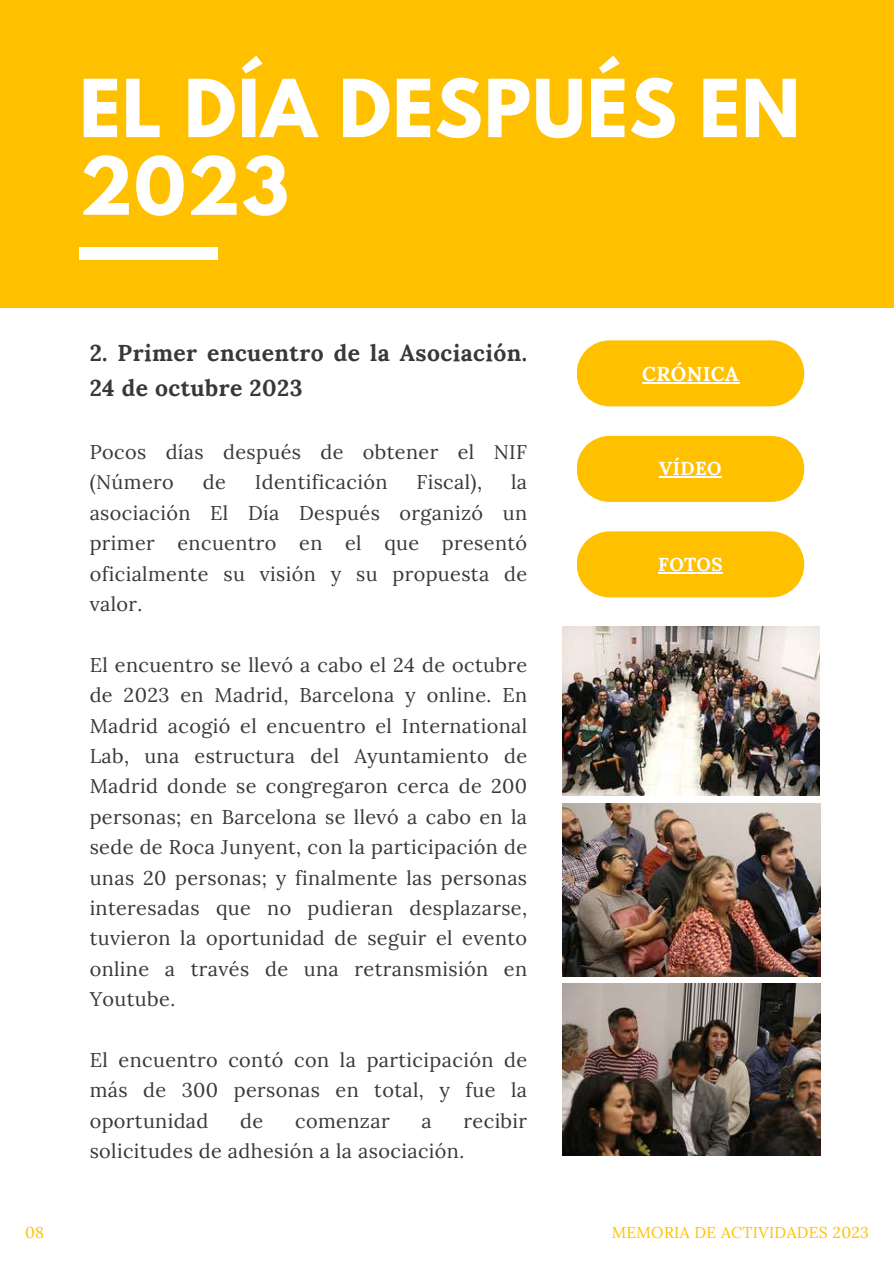
<style>
.page{position:relative;width:894px;height:1264px;background:#fff}
.page>*{position:absolute;margin:0;border:0;box-sizing:border-box;transform-origin:0 0}
.t1{font:700 70.8px/77.7px "League Spartan";letter-spacing:.02em;color:#fff}
.t2{font:700 22.8px/34.8px "Lora";letter-spacing:.02em;color:#383838}
.t3{font:700 20.25px "Lora";letter-spacing:.02em;color:#fff}
.t4{font:19.8px/30.3px "Lora";letter-spacing:.02em;color:#383838;text-align:justify}
.t5{font:700 18.75px "Lora";letter-spacing:.02em;color:#fff}
.t6{font:15.75px "Lora";letter-spacing:.02em;color:#ffc000}
</style>
<div class="page">
<div style="left:0;top:0;width:893px;height:307px;background:#ffc000"></div>
<div style="left:79px;top:247px;width:139px;height:13px;background:#fff"></div>
<svg style="left:577px;top:340px;width:227px;height:66px;background:#ffc412"></svg>
<hr style="left:642px;top:382px;width:97px;height:1px;background:#fff">
<svg style="left:577px;top:436px;width:227px;height:66px;background:#ffc410"></svg>
<hr style="left:659px;top:476px;width:62px;height:1px;background:#fff">
<svg style="left:577px;top:531px;width:227px;height:66px;background:#ffc411"></svg>
<hr style="left:658px;top:572px;width:64px;height:1px;background:#fff">
<img style="left:562px;top:626px;width:256px;height:169px">
<img style="left:562px;top:804px;width:258px;height:172px">
<img style="left:562px;top:983px;width:258px;height:172px">
<h1 class="t1" style="left:79px;top:79px;width:722px">EL DÍA DESPUÉS EN<br>2023</h1>
<p class="t2" style="left:90px;top:335px;width:439px">2. Primer encuentro de la Asociación.<br>24 de octubre 2023</p>
<p class="t4" style="left:90px;top:436px;width:439px">Pocos días después de obtener el NIF (Número</p>
<p class="t4" style="left:203px;top:467px;width:25px">de</p>
<p class="t4" style="left:255px;top:467px;width:134px">Identificación</p>
<p class="t4" style="left:416px;top:467px;width:67px">Fiscal),</p>
<p class="t4" style="left:90px;top:467px;width:439px;text-indent:421px">la asociación El Día Después organizó un primer encuentro en el que presentó oficialmente su visión y su propuesta de valor.</p>
<p class="t4" style="left:90px;top:649px;width:439px">El encuentro se llevó a cabo el 24 de octubre de 2023 en Madrid, Barcelona y online. En Madrid acogió el encuentro el International Lab, una estructura del Ayuntamiento de Madrid donde se congregaron cerca de 200 personas; en Barcelona se llevó a cabo en la sede de Roca Junyent, con la participación de unas 20 personas; y finalmente las personas interesadas que no pudieran desplazarse, tuvieron la oportunidad de seguir el evento online a través de una retransmisión en Youtube.</p>
<p class="t4" style="left:90px;top:1044px;width:439px">El encuentro contó con la participación de más de 300 personas en total, y fue la oportunidad</p>
<p class="t4" style="left:90px;top:1105px;width:439px;text-indent:374px">recibir solicitudes de adhesión a la asociación.</p>
<p class="t4" style="left:240px;top:1105px;width:25px">de</p>
<p class="t4" style="left:295px;top:1105px;width:96px">comenzar</p>
<p class="t4" style="left:421px;top:1105px;width:12px">a</p>
<p class="t3" style="left:642px;top:360px;width:98px">CRÓNICA</p>
<p class="t5" style="left:659px;top:456px;width:64px">VÍDEO</p>
<p class="t5" style="left:658px;top:552px;width:66px">FOTOS</p>
<p class="t6" style="left:25px;top:1221px;width:20px">08</p>
<p class="t6" style="left:611px;top:1221px;width:259px">MEMORIA DE ACTIVIDADES 2023</p>
</div>
